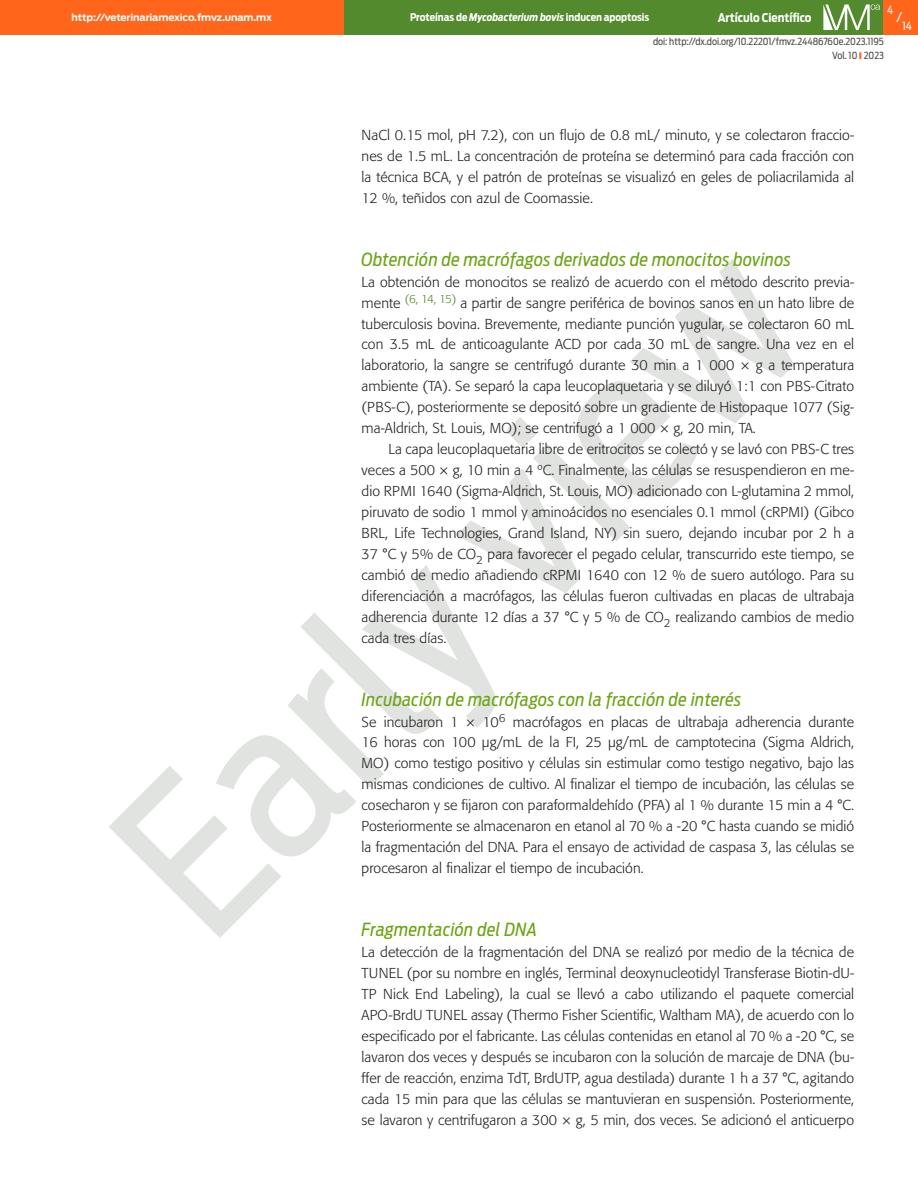
<style>
.page{position:relative;width:918px;height:1188px;background:#fff}
.page>*{position:absolute;margin:0;border:0;box-sizing:border-box;transform-origin:0 0}
._01_subtitulo_b{font:italic 18px "Antenna Cond";letter-spacing:.02em;color:#6ea516}
._04_texto_1a{font:300 14.25px/21px "Formata";letter-spacing:.005em;color:#231f20;text-align:justify}
._04_texto_2a{font:300 14.25px/21px "Formata";letter-spacing:.005em;color:#231f20;text-align:justify}
.t1{font:13.5px "Antenna Cond";color:#fff}
.t2{font:700 12px "Antenna Cond";color:#fff}
.t3{font:11.25px "Antenna Cond";color:#fff}
.t4{font:700 10.5px "Antenna Cond";color:#fff}
.t5{font:9.75px/13.8px "Antenna Cond";color:#4b4c4d;text-align:right}
.t6{font:700 9.75px "Antenna";letter-spacing:-.01em;color:#fff}
.s1{font-style:italic}
</style>
<div class="page">
<div style="left:344px;top:0;width:543px;height:34px;background:#548a2e"></div>
<svg style="left:823px;top:4px;width:57px;height:26px"></svg>
<div style="left:884px;top:0;width:34px;height:34px;background:#ff661c"></div>
<div style="left:0;top:0;width:344px;height:34px;background:#ff661c"></div>
<svg style="left:109px;top:259px;width:685px;height:679px"></svg>
<p class="t6" style="left:72px;top:12px;width:202px">http://veterinariamexico.fmvz.unam.mx</p>
<p class="t3" style="left:887px;top:3px;width:8px">4</p>
<p class="t4" style="left:410px;top:11px;width:241px">Proteínas de <span class="s1">Mycobacterium bovis</span> inducen apoptosis</p>
<p class="t2" style="left:718px;top:10px;width:95px">Artículo Científico</p>
<p class="t5" style="left:653px;top:35px;width:232px">doi: http://dx.doi.org/10.22201/fmvz.24486760e.2023.1195<br>Vol. 10 2023</p>
<p class="t1" style="left:897px;top:9px;width:7px">/</p>
<p class="t3" style="left:902px;top:19px;width:11px">14</p>
<p class="_04_texto_1a" style="left:362px;top:125px;width:494px">NaCl 0.15 mol, pH 7.2), con un flujo de 0.8 mL/ minuto, y se colectaron fraccio&shy;nes de 1.5 mL. La concentración de proteína se determinó para cada fracción con la técnica BCA, y el patrón de proteínas se visualizó en geles de poliacrilamida al 12 %, teñidos con azul de Coomassie.</p>
<p class="_01_subtitulo_b" style="left:362px;top:248px;width:431px">Obtención de macrófagos derivados de monocitos bovinos</p>
<p class="_04_texto_1a" style="left:362px;top:271px;width:494px">La obtención de monocitos se realizó de acuerdo con el método descrito previa&shy;mente <sup>(6,</sup> <sup>14,</sup> <sup>15)</sup> a partir de sangre periférica de bovinos sanos en un hato libre de tuberculosis bovina. Brevemente, mediante punción yugular, se colectaron 60 mL con 3.5 mL de anticoagulante ACD por cada 30 mL de sangre. Una vez en el laboratorio, la sangre se centrifugó durante 30 min a 1 000 × g a temperatura ambiente (TA). Se separó la capa leucoplaquetaria y se diluyó 1:1 con PBS-Citrato (PBS-C), posteriormente se depositó sobre un gradiente de Histopaque 1077 (Sig&shy;ma-Aldrich, St. Louis, MO); se centrifugó a 1 000 × g, 20 min, TA.</p>
<p class="_04_texto_2a" style="left:362px;top:439px;width:494px;text-indent:27px">La capa leucoplaquetaria libre de eritrocitos se colectó y se lavó con PBS-C tres veces a 500 × g, 10 min a 4 ºC. Finalmente, las células se resuspendieron en me&shy;dio RPMI 1640 (Sigma-Aldrich, St. Louis, MO) adicionado con L-glutamina 2 mmol, piruvato de sodio 1 mmol y aminoácidos no esenciales 0.1 mmol (cRPMI) (Gibco BRL, Life Technologies, Grand Island, NY) sin suero, dejando incubar por 2 h a 37 °C y 5% de CO<sub>2</sub> para favorecer el pegado celular, transcurrido este tiempo, se cambió de medio añadiendo cRPMI 1640 con 12 % de suero autólogo. Para su diferenciación a macrófagos, las células fueron cultivadas en placas de ultrabaja adherencia durante 12 días a 37 °C y 5 % de CO<sub>2</sub> realizando cambios de medio cada tres días.</p>
<p class="_01_subtitulo_b" style="left:362px;top:688px;width:381px">Incubación de macrófagos con la fracción de interés</p>
<p class="_04_texto_1a" style="left:362px;top:711px;width:494px">Se incubaron 1 × 10<sup>6</sup> macrófagos en placas de ultrabaja adherencia durante 16 horas con 100 μg/mL de la FI, 25 μg/mL de camptotecina (Sigma Aldrich, MO) como testigo positivo y células sin estimular como testigo negativo, bajo las mismas condiciones de cultivo. Al finalizar el tiempo de incubación, las células se cosecharon y se fijaron con paraformaldehído (PFA) al 1 % durante 15 min a 4 °C.<br>Posteriormente se almacenaron en etanol al 70 % a -20 °C hasta cuando se midió la fragmentación del DNA. Para el ensayo de actividad de caspasa 3, las células se procesaron al finalizar el tiempo de incubación.</p>
<p class="_01_subtitulo_b" style="left:362px;top:919px;width:177px">Fragmentación del DNA</p>
<p class="_04_texto_1a" style="left:362px;top:942px;width:494px">La detección de la fragmentación del DNA se realizó por medio de la técnica de TUNEL (por su nombre en inglés, Terminal deoxynucleotidyl Transferase Biotin-dU-TP Nick End Labeling), la cual se llevó a cabo utilizando el paquete comercial APO-BrdU TUNEL assay (Thermo Fisher Scientific, Waltham MA), de acuerdo con lo especificado por el fabricante. Las células contenidas en etanol al 70 % a -20 °C, se lavaron dos veces y después se incubaron con la solución de marcaje de DNA (bu&shy;ffer de reacción, enzima TdT, BrdUTP, agua destilada) durante 1 h a 37 °C, agitando cada 15 min para que las células se mantuvieran en suspensión. Posteriormente, se lavaron y centrifugaron a 300 × g, 5 min, dos veces. Se adicionó el anticuerpo</p>
</div>
